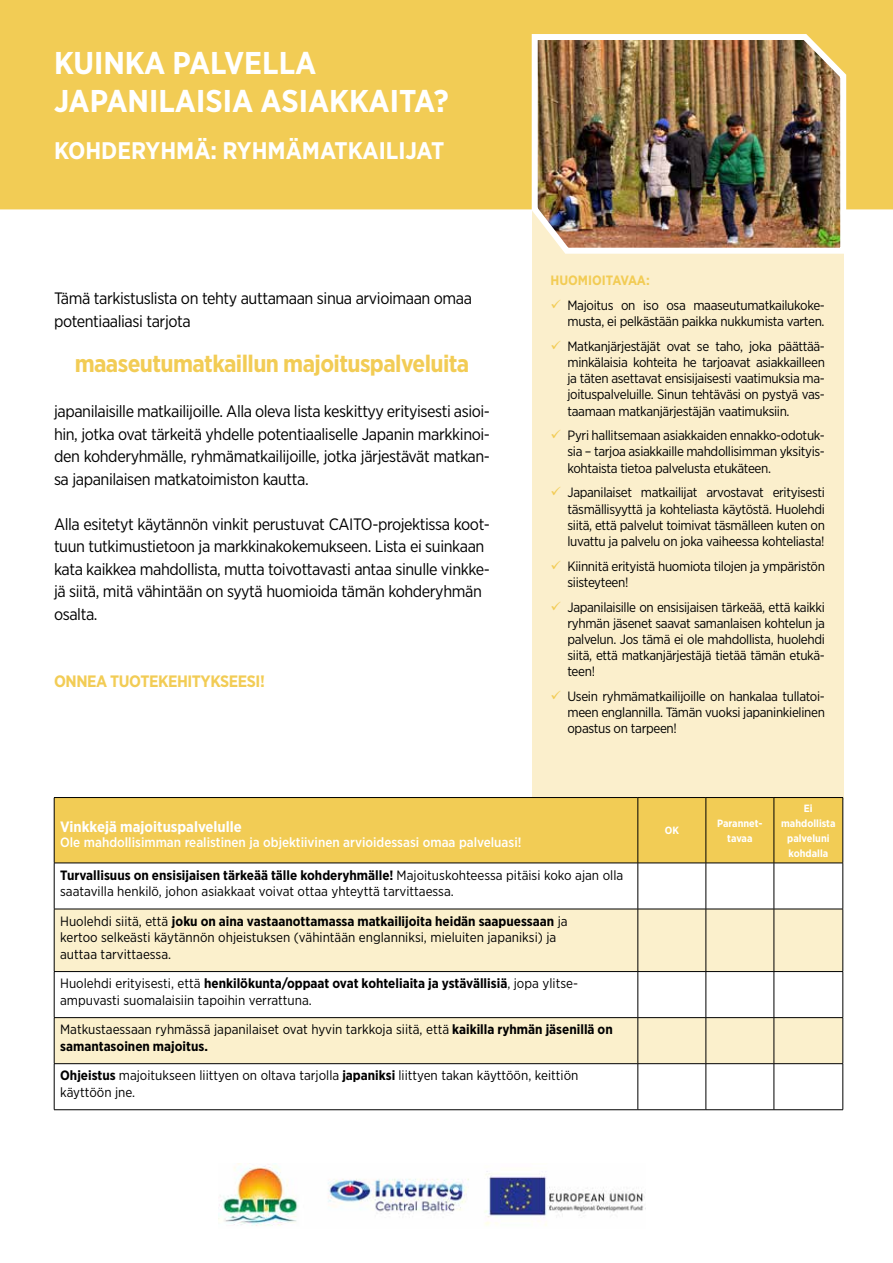
<style>
.page{position:relative;width:893px;height:1263px;background:#fff}
.page>*{position:absolute;margin:0;border:0;box-sizing:border-box;transform-origin:0 0}
.t1{font:700 31.5px/37.8px "Gotham Narrow";color:#fff}
.t2{font:700 24px "Gotham Narrow";letter-spacing:-.025em;color:#f2cc55}
.t3{font:700 24px "Gotham Narrow";color:#fff}
.t4{font:16.5px/22.5px "Gotham Narrow";letter-spacing:-.025em;color:#000}
.t5{font:700 16.5px "Gotham Narrow";letter-spacing:-.025em;color:#f2cc55}
.t6{font:700 15px "Gotham Narrow";color:#fff}
.t7{font:13.5px/16.2px "Gotham Narrow";letter-spacing:-.025em;color:#000;text-align:justify}
.t8{font:13.5px/16.5px "Gotham Narrow";color:#000}
.t9{font:500 13.5px "Gotham Narrow";color:#fff}
.t10{font:700 13.5px "Gotham Narrow";color:#f2cc55}
.t11{font:700 10.5px/15px "Gotham Narrow";color:#fff;text-align:center}
.s1{color:#f2cc55}
.s2{font-weight:700}
</style>
<div class="page">
<div style="left:0;top:0;width:893px;height:209px;background:#f2cc55"></div>
<div style="left:533px;top:206px;width:311px;height:593px;background:#fbefcc"></div>
<img style="left:219px;top:1163px;width:426px;height:63px">
<img style="left:529px;top:31px;width:320px;height:226px">
<div style="left:55px;top:798px;width:788px;height:65px;background:#f2cc55"></div>
<div style="left:55px;top:910px;width:788px;height:153px;background:#fbf0cc"></div>
<svg style="left:55px;top:972px;width:788px;height:45px"></svg>
<hr style="left:54px;top:797px;width:584px;height:1px;background:#000">
<hr style="left:54px;top:798px;width:1px;height:65px;background:#000">
<hr style="left:638px;top:797px;width:68px;height:1px;background:#000">
<hr style="left:638px;top:798px;width:1px;height:65px;background:#000">
<hr style="left:706px;top:797px;width:68px;height:1px;background:#000">
<hr style="left:706px;top:798px;width:1px;height:65px;background:#000">
<hr style="left:774px;top:797px;width:69px;height:1px;background:#000">
<hr style="left:774px;top:798px;width:1px;height:65px;background:#000">
<hr style="left:843px;top:798px;width:1px;height:65px;background:#000">
<hr style="left:54px;top:863px;width:584px;height:1px;background:#000">
<hr style="left:54px;top:863px;width:1px;height:46px;background:#000">
<hr style="left:638px;top:863px;width:68px;height:1px;background:#000">
<hr style="left:638px;top:863px;width:1px;height:46px;background:#000">
<hr style="left:706px;top:863px;width:68px;height:1px;background:#000">
<hr style="left:706px;top:863px;width:1px;height:46px;background:#000">
<hr style="left:774px;top:863px;width:69px;height:1px;background:#000">
<hr style="left:774px;top:863px;width:1px;height:46px;background:#000">
<hr style="left:843px;top:863px;width:1px;height:46px;background:#000">
<hr style="left:54px;top:909px;width:584px;height:1px;background:#000">
<hr style="left:54px;top:909px;width:1px;height:62px;background:#000">
<hr style="left:638px;top:909px;width:68px;height:1px;background:#000">
<hr style="left:638px;top:909px;width:1px;height:62px;background:#000">
<hr style="left:706px;top:909px;width:68px;height:1px;background:#000">
<hr style="left:706px;top:909px;width:1px;height:62px;background:#000">
<hr style="left:774px;top:909px;width:69px;height:1px;background:#000">
<hr style="left:774px;top:909px;width:1px;height:62px;background:#000">
<hr style="left:843px;top:909px;width:1px;height:62px;background:#000">
<hr style="left:54px;top:971px;width:584px;height:1px;background:#000">
<hr style="left:54px;top:972px;width:1px;height:45px;background:#000">
<hr style="left:638px;top:971px;width:68px;height:1px;background:#000">
<hr style="left:638px;top:972px;width:1px;height:45px;background:#000">
<hr style="left:706px;top:971px;width:68px;height:1px;background:#000">
<hr style="left:706px;top:972px;width:1px;height:45px;background:#000">
<hr style="left:774px;top:971px;width:69px;height:1px;background:#000">
<hr style="left:774px;top:972px;width:1px;height:45px;background:#000">
<hr style="left:843px;top:972px;width:1px;height:45px;background:#000">
<hr style="left:54px;top:1017px;width:584px;height:1px;background:#000">
<hr style="left:54px;top:1018px;width:1px;height:45px;background:#000">
<hr style="left:638px;top:1017px;width:68px;height:1px;background:#000">
<hr style="left:638px;top:1018px;width:1px;height:45px;background:#000">
<hr style="left:706px;top:1017px;width:68px;height:1px;background:#000">
<hr style="left:706px;top:1018px;width:1px;height:45px;background:#000">
<hr style="left:774px;top:1017px;width:69px;height:1px;background:#000">
<hr style="left:774px;top:1018px;width:1px;height:45px;background:#000">
<hr style="left:843px;top:1018px;width:1px;height:45px;background:#000">
<hr style="left:54px;top:1063px;width:584px;height:1px;background:#000">
<hr style="left:54px;top:1064px;width:1px;height:45px;background:#000">
<hr style="left:638px;top:1063px;width:68px;height:1px;background:#000">
<hr style="left:638px;top:1064px;width:1px;height:45px;background:#000">
<hr style="left:706px;top:1063px;width:68px;height:1px;background:#000">
<hr style="left:706px;top:1064px;width:1px;height:45px;background:#000">
<hr style="left:774px;top:1063px;width:69px;height:1px;background:#000">
<hr style="left:774px;top:1064px;width:1px;height:45px;background:#000">
<hr style="left:843px;top:1064px;width:1px;height:45px;background:#000">
<hr style="left:54px;top:1109px;width:584px;height:1px;background:#000">
<hr style="left:638px;top:1109px;width:68px;height:1px;background:#000">
<hr style="left:706px;top:1109px;width:68px;height:1px;background:#000">
<hr style="left:774px;top:1109px;width:69px;height:1px;background:#000">
<h1 class="t1" style="left:54px;top:44px;width:396px">KUINKA PALVELLA<br>JAPANILAISIA ASIAKKAITA?</h1>
<h2 class="t3" style="left:54px;top:135px;width:392px">KOHDERYHMÄ: RYHMÄMATKAILIJAT</h2>
<p class="t4" style="left:54px;top:287px;width:420px">Tämä tarkistuslista on tehty auttamaan sinua arvioimaan omaa potentiaaliasi tarjota</p>
<h2 class="t2" style="left:75px;top:348px;width:396px">maaseutumatkaillun majoituspalveluita</h2>
<p class="t4" style="left:54px;top:400px;width:438px;text-align:justify">japanilaisille matkailijoille. Alla oleva lista keskittyy erityisesti asioi&shy;hin, jotka ovat tärkeitä yhdelle potentiaaliselle Japanin markkinoi&shy;den kohderyhmälle, ryhmämatkailijoille, jotka järjestävät matkan&shy;sa japanilaisen matkatoimiston kautta.</p>
<p class="t4" style="left:54px;top:512px;width:438px">Alla esitetyt käytännön vinkit perustuvat CAITO-projektissa koot&shy;tuun tutkimustietoon ja markkinakokemukseen. Lista ei suinkaan kata kaikkea mahdollista, mutta toivottavasti antaa sinulle vinkke&shy;jä siitä, mitä vähintään on syytä huomioida tämän kohderyhmän osalta.</p>
<p class="t5" style="left:54px;top:671px;width:212px">ONNEA TUOTEKEHITYKSEESI!</p>
<p class="t6" style="left:60px;top:817px;width:183px">Vinkkejä majoituspalvelulle</p>
<p class="t9" style="left:60px;top:833px;width:463px">Ole mahdollisimman realistinen ja objektiivinen arvioidessasi omaa palveluasi!</p>
<p class="t10" style="left:550px;top:272px;width:101px">HUOMIOITAVAA:</p>
<p class="t7" style="left:550px;top:297px;width:276px;text-align:right"><span class="s1">✓</span> Majoitus on iso osa maaseutumatkailukoke&shy;musta, ei pelkästään paikka nukkumista varten.</p>
<p class="t7" style="left:567px;top:338px;width:259px;text-indent:-17px"><span class="s1">✓</span> Matkanjärjestäjät ovat se taho, joka päättää&shy;minkälaisia kohteita he tarjoavat asiakkailleen ja täten asettavat ensisijaisesti vaatimuksia ma&shy;joituspalveluille. Sinun tehtäväsi on pystyä vas&shy;taamaan matkanjärjestäjän vaatimuksiin.</p>
<p class="t7" style="left:567px;top:427px;width:259px;text-indent:-17px"><span class="s1">✓</span> Pyri hallitsemaan asiakkaiden ennakko-odotuk&shy;sia – tarjoa asiakkaille mahdollisimman yksityis&shy;kohtaista tietoa palvelusta etukäteen.</p>
<p class="t7" style="left:567px;top:484px;width:259px;text-indent:-17px"><span class="s1">✓</span> Japanilaiset matkailijat arvostavat erityisesti täsmällisyyttä ja kohteliasta käytöstä. Huolehdi siitä, että palvelut toimivat täsmälleen kuten on luvattu ja palvelu on joka vaiheessa kohteliasta!</p>
<p class="t7" style="left:567px;top:557px;width:259px;text-indent:-17px"><span class="s1">✓</span> Kiinnitä erityistä huomiota tilojen ja ympäristön siisteyteen!</p>
<p class="t7" style="left:567px;top:598px;width:259px;text-indent:-17px"><span class="s1">✓</span> Japanilaisille on ensisijaisen tärkeää, että kaikki ryhmän jäsenet saavat samanlaisen kohtelun ja palvelun. Jos tämä ei ole mahdollista, huolehdi siitä, että matkanjärjestäjä tietää tämän etukä&shy;teen!</p>
<p class="t7" style="left:567px;top:688px;width:259px;text-indent:-17px"><span class="s1">✓</span> Usein ryhmämatkailijoille on hankalaa tullatoi&shy;meen englannilla. Tämän vuoksi japaninkielinen opastus on tarpeen!</p>
<p class="t11" style="left:665px;top:823px;width:16px">OK</p>
<p class="t11" style="left:717px;top:816px;width:47px">Parannet&shy;tavaa</p>
<p class="t11" style="left:781px;top:801px;width:56px">Ei mahdollista palveluni kohdalla</p>
<p class="t8" style="left:60px;top:866px;width:565px"><span class="s2">Turvallisuus on ensisijaisen tärkeää tälle kohderyhmälle!</span> Majoituskohteessa pitäisi koko ajan olla saatavilla henkilö, johon asiakkaat voivat ottaa yhteyttä tarvittaessa.</p>
<p class="t8" style="left:60px;top:912px;width:509px">Huolehdi siitä, että <span class="s2">joku on aina vastaanottamassa matkailijoita heidän saapuessaan</span> ja kertoo selkeästi käytännön ohjeistuksen (vähintään englanniksi, mieluiten japaniksi) ja auttaa tarvittaessa.</p>
<p class="t8" style="left:60px;top:975px;width:519px">Huolehdi erityisesti, että <span class="s2">henkilökunta/oppaat ovat kohteliaita ja ystävällisiä</span>, jopa ylitse&shy;ampuvasti suomalaisiin tapoihin verrattuna.</p>
<p class="t8" style="left:60px;top:1021px;width:554px">Matkustaessaan ryhmässä japanilaiset ovat hyvin tarkkoja siitä, että <span class="s2">kaikilla ryhmän jäsenillä on samantasoinen majoitus.</span></p>
<p class="t8" style="left:60px;top:1067px;width:520px"><span class="s2">Ohjeistus</span> majoitukseen liittyen on oltava tarjolla <span class="s2">japaniksi</span> liittyen takan käyttöön, keittiön käyttöön jne.</p>
</div>
